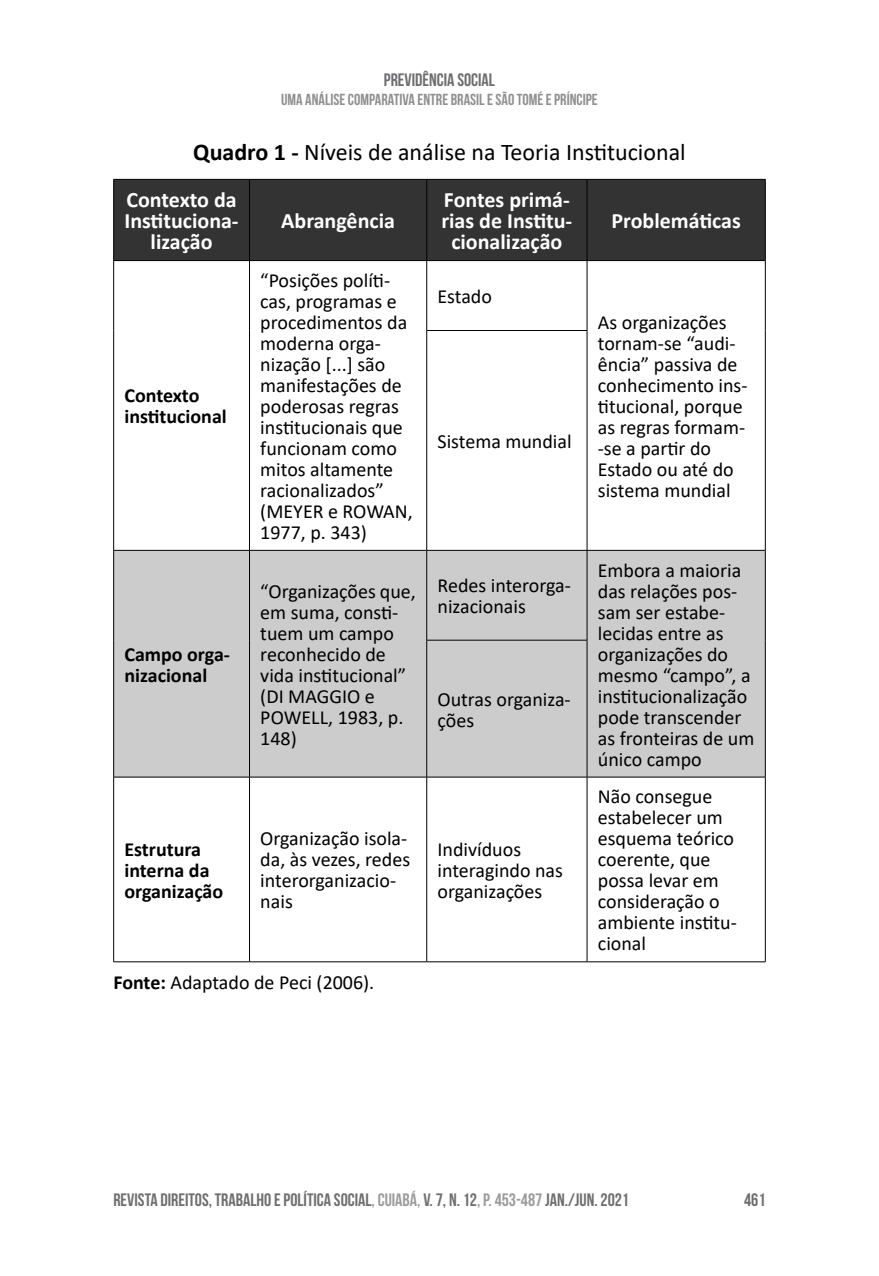
<style>
.page{position:relative;width:879px;height:1276px;background:#fff}
.page>*{position:absolute;margin:0;border:0;box-sizing:border-box;transform-origin:0 0}
.t1{font:24px "Calibri";color:#000}
.t2{font:700 22px/21px "Calibri";color:#fff;text-align:center}
.t3{font:20px/21px "Calibri";color:#000}
.t4{font:700 20px/21px "Calibri";color:#000}
.t5{font:18px "Bebas Neue";color:#706f6f}
.t6{font:18px "Bebas Neue";color:#6d6e71}
.t7{font:16px "Bebas Neue";color:#918f90}
.s1{font-weight:700}
.s2{color:#9d9d9c}
</style>
<div class="page">
<div style="left:114px;top:180px;width:651px;height:80px;background:#333"></div>
<div style="left:114px;top:551px;width:651px;height:226px;background:#ccc"></div>
<hr style="left:113px;top:179px;width:136px;height:1px;background:#000">
<hr style="left:113px;top:180px;width:1px;height:80px;background:#000">
<hr style="left:249px;top:179px;width:178px;height:1px;background:#000">
<hr style="left:249px;top:180px;width:1px;height:80px;background:#000">
<hr style="left:427px;top:179px;width:160px;height:1px;background:#000">
<hr style="left:426px;top:180px;width:1px;height:80px;background:#000">
<hr style="left:587px;top:179px;width:178px;height:1px;background:#000">
<hr style="left:587px;top:180px;width:1px;height:80px;background:#000">
<hr style="left:765px;top:180px;width:1px;height:80px;background:#000">
<hr style="left:113px;top:260px;width:136px;height:1px;background:#000">
<hr style="left:113px;top:261px;width:1px;height:69px;background:#000">
<hr style="left:249px;top:260px;width:178px;height:1px;background:#000">
<hr style="left:249px;top:261px;width:1px;height:69px;background:#000">
<hr style="left:113px;top:330px;width:1px;height:220px;background:#000">
<hr style="left:249px;top:330px;width:1px;height:220px;background:#000">
<hr style="left:427px;top:260px;width:160px;height:1px;background:#000">
<hr style="left:426px;top:261px;width:1px;height:69px;background:#000">
<hr style="left:587px;top:260px;width:178px;height:1px;background:#000">
<hr style="left:587px;top:261px;width:1px;height:69px;background:#000">
<hr style="left:765px;top:261px;width:1px;height:69px;background:#000">
<hr style="left:765px;top:330px;width:1px;height:220px;background:#000">
<hr style="left:426px;top:330px;width:161px;height:1px;background:#000">
<hr style="left:426px;top:331px;width:1px;height:219px;background:#000">
<hr style="left:587px;top:331px;width:1px;height:219px;background:#000">
<hr style="left:113px;top:550px;width:136px;height:1px;background:#000">
<hr style="left:113px;top:550px;width:1px;height:90px;background:#000">
<hr style="left:249px;top:550px;width:178px;height:1px;background:#000">
<hr style="left:249px;top:550px;width:1px;height:90px;background:#000">
<hr style="left:113px;top:640px;width:1px;height:137px;background:#000">
<hr style="left:249px;top:640px;width:1px;height:137px;background:#000">
<hr style="left:427px;top:550px;width:160px;height:1px;background:#000">
<hr style="left:426px;top:550px;width:1px;height:90px;background:#000">
<hr style="left:587px;top:550px;width:178px;height:1px;background:#000">
<hr style="left:587px;top:550px;width:1px;height:90px;background:#000">
<hr style="left:765px;top:550px;width:1px;height:90px;background:#000">
<hr style="left:765px;top:640px;width:1px;height:137px;background:#000">
<hr style="left:426px;top:640px;width:161px;height:1px;background:#000">
<hr style="left:426px;top:640px;width:1px;height:137px;background:#000">
<hr style="left:587px;top:640px;width:1px;height:137px;background:#000">
<hr style="left:113px;top:777px;width:136px;height:1px;background:#000">
<hr style="left:113px;top:777px;width:1px;height:184px;background:#000">
<hr style="left:249px;top:777px;width:178px;height:1px;background:#000">
<hr style="left:249px;top:777px;width:1px;height:184px;background:#000">
<hr style="left:427px;top:777px;width:160px;height:1px;background:#000">
<hr style="left:426px;top:777px;width:1px;height:184px;background:#000">
<hr style="left:587px;top:777px;width:178px;height:1px;background:#000">
<hr style="left:587px;top:777px;width:1px;height:184px;background:#000">
<hr style="left:765px;top:777px;width:1px;height:184px;background:#000">
<hr style="left:113px;top:961px;width:136px;height:1px;background:#000">
<hr style="left:249px;top:961px;width:178px;height:1px;background:#000">
<hr style="left:427px;top:961px;width:160px;height:1px;background:#000">
<hr style="left:587px;top:961px;width:178px;height:1px;background:#000">
<p class="t6" style="left:384px;top:69px;width:113px">PREVIDÊNCIA SOCIAL</p>
<p class="t7" style="left:281px;top:90px;width:318px">UMA ANÁLISE COMPARATIVA ENTRE BRASIL E SÃO TOMÉ E PRÍNCIPE</p>
<p class="t1" style="left:193px;top:135px;width:494px"><span class="s1">Quadro 1 -</span> Níveis de análise na Teoria Institucional</p>
<p class="t2" style="left:124px;top:189px;width:116px">Contexto da<br>Instituciona&shy;lização</p>
<p class="t2" style="left:441px;top:189px;width:132px">Fontes primá&shy;rias de Institu&shy;cionalização</p>
<p class="t2" style="left:281px;top:210px;width:115px">Abrangência</p>
<p class="t2" style="left:611px;top:210px;width:131px">Problemáticas</p>
<p class="t4" style="left:124px;top:385px;width:104px">Contexto institucional</p>
<p class="t4" style="left:124px;top:643px;width:107px">Campo orga&shy;nizacional</p>
<p class="t3" style="left:260px;top:269px;width:154px">“Posições políti&shy;cas, programas e procedimentos da moderna orga&shy;nização [...] são manifestações de poderosas regras institucionais que funcionam como mitos altamente racionalizados” (MEYER e ROWAN,<br>1977, p. 343)</p>
<p class="t3" style="left:437px;top:285px;width:56px">Estado</p>
<p class="t3" style="left:437px;top:430px;width:136px">Sistema mundial</p>
<p class="t3" style="left:260px;top:580px;width:157px">“Organizações que, em suma, consti&shy;tuem um campo reconhecido de vida institucional” (DI MAGGIO e<br>POWELL, 1983, p.<br>148)</p>
<p class="t3" style="left:437px;top:574px;width:135px">Redes interorga&shy;nizacionais</p>
<p class="t3" style="left:437px;top:688px;width:135px">Outras organiza&shy;ções</p>
<p class="t4" style="left:124px;top:838px;width:100px">Estrutura interna da organização</p>
<p class="t3" style="left:260px;top:828px;width:151px">Organização isola&shy;da, às vezes, redes interorganizacio&shy;nais</p>
<p class="t3" style="left:437px;top:838px;width:127px">Indivíduos interagindo nas organizações</p>
<p class="t3" style="left:113px;top:971px;width:262px"><span class="s1">Fonte:</span> Adaptado de Peci (2006).</p>
<p class="t3" style="left:598px;top:311px;width:151px">As organizações tornam-se “audi&shy;ência” passiva de conhecimento ins&shy;titucional, porque as regras formam--se a partir do<br>Estado ou até do sistema mundial</p>
<p class="t3" style="left:598px;top:559px;width:158px">Embora a maioria das relações pos&shy;sam ser estabe&shy;lecidas entre as organizações do mesmo “campo”, a institucionalização pode transcender as fronteiras de um único campo</p>
<p class="t3" style="left:598px;top:786px;width:141px">Não consegue estabelecer um esquema teórico coerente, que possa levar em consideração o ambiente institu&shy;cional</p>
<p class="t5" style="left:113px;top:1190px;width:517px">REVISTA DIREITOS, TRABALHO E POLÍTICA SOCIAL<span class="s2">, CUIABÁ,</span> V. 7, N. 12<span class="s2">, P. 453-487</span> JAN./JUN. 2021</p>
<p class="t5" style="left:744px;top:1190px;width:23px">461</p>
</div>
